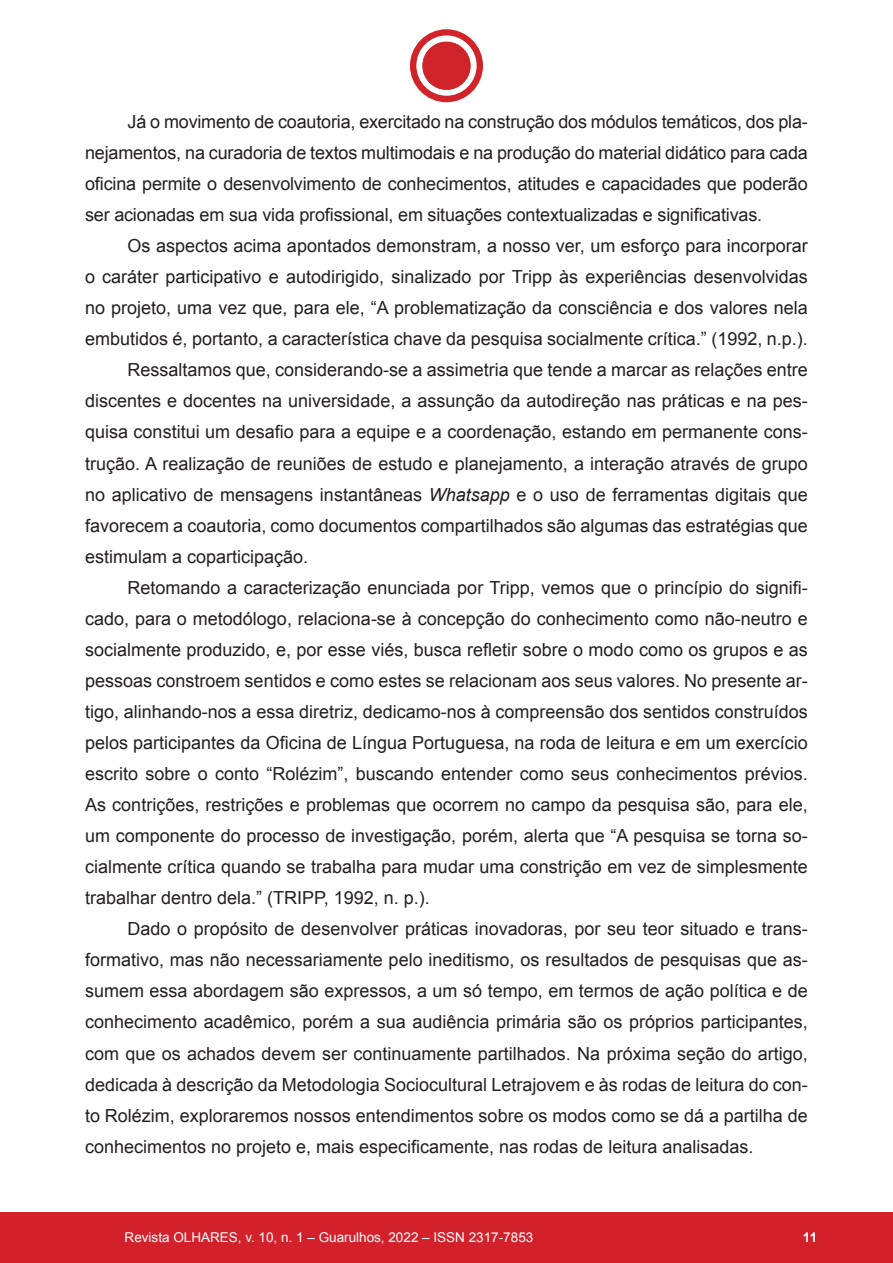
<style>
.page{position:relative;width:893px;height:1263px;background:#fff}
.page>*{position:absolute;margin:0;border:0;box-sizing:border-box;transform-origin:0 0}
._02_Texto{font:18px/31px "Arial";color:#231f20;text-align:justify}
.t1{font:13.5px "Arial";color:#fff}
.t2{font:700 13.5px "Arial";color:#fff}
.s1{font-style:italic}
</style>
<div class="page">
<div style="left:0;top:1212px;width:893px;height:51px;background:#d3212b"></div>
<div style="left:410px;top:29px;width:73px;height:73px;background:#d1232a;border-radius:50%"></div>
<svg style="left:416px;top:35px;width:61px;height:61px"></svg>
<div style="left:422px;top:42px;width:48px;height:48px;background:#d1232a;border-radius:50%"></div>
<p class="_02_Texto" style="left:85px;top:106px;width:724px;text-indent:43px">Já o movimento de coautoria, exercitado na construção dos módulos temáticos, dos pla&shy;nejamentos, na curadoria de textos multimodais e na produção do material didático para cada oficina permite o desenvolvimento de conhecimentos, atitudes e capacidades que poderão ser acionadas em sua vida profissional, em situações contextualizadas e significativas.</p>
<p class="_02_Texto" style="left:85px;top:230px;width:724px;text-indent:43px">Os aspectos acima apontados demonstram, a nosso ver, um esforço para incorporar o caráter participativo e autodirigido, sinalizado por Tripp às experiências desenvolvidas no projeto, uma vez que, para ele, “A problematização da consciência e dos valores nela embutidos é, portanto, a característica chave da pesquisa socialmente crítica.” (1992, n.p.).</p>
<p class="_02_Texto" style="left:85px;top:355px;width:724px;text-indent:43px">Ressaltamos que, considerando-se a assimetria que tende a marcar as relações entre discentes e docentes na universidade, a assunção da autodireção nas práticas e na pes&shy;quisa constitui um desafio para a equipe e a coordenação, estando em permanente cons&shy;trução. A realização de reuniões de estudo e planejamento, a interação através de grupo no aplicativo de mensagens instantâneas <span class="s1">Whatsapp</span> e o uso de ferramentas digitais que favorecem a coautoria, como documentos compartilhados são algumas das estratégias que estimulam a coparticipação.</p>
<p class="_02_Texto" style="left:85px;top:572px;width:724px;text-indent:43px">Retomando a caracterização enunciada por Tripp, vemos que o princípio do signifi&shy;cado, para o metodólogo, relaciona-se à concepção do conhecimento como não-neutro e socialmente produzido, e, por esse viés, busca refletir sobre o modo como os grupos e as pessoas constroem sentidos e como estes se relacionam aos seus valores. No presente ar&shy;tigo, alinhando-nos a essa diretriz, dedicamo-nos à compreensão dos sentidos construídos pelos participantes da Oficina de Língua Portuguesa, na roda de leitura e em um exercício escrito sobre o conto “Rolézim”, buscando entender como seus conhecimentos prévios.<br>As contrições, restrições e problemas que ocorrem no campo da pesquisa são, para ele, um componente do processo de investigação, porém, alerta que “A pesquisa se torna so&shy;cialmente crítica quando se trabalha para mudar uma constrição em vez de simplesmente trabalhar dentro dela.” (TRIPP, 1992, n. p.).</p>
<p class="_02_Texto" style="left:85px;top:914px;width:724px;text-indent:43px">Dado o propósito de desenvolver práticas inovadoras, por seu teor situado e trans&shy;formativo, mas não necessariamente pelo ineditismo, os resultados de pesquisas que as&shy;sumem essa abordagem são expressos, a um só tempo, em termos de ação política e de conhecimento acadêmico, porém a sua audiência primária são os próprios participantes, com que os achados devem ser continuamente partilhados. Na próxima seção do artigo, dedicada à descrição da Metodologia Sociocultural Letrajovem e às rodas de leitura do con&shy;to Rolézim, exploraremos nossos entendimentos sobre os modos como se dá a partilha de conhecimentos no projeto e, mais especificamente, nas rodas de leitura analisadas.</p>
<p class="t1" style="left:125px;top:1229px;width:410px">Revista OLHARES, v. 10, n. 1 – Guarulhos, 2022 – ISSN 2317-7853</p>
<p class="t2" style="left:803px;top:1228px;width:16px">11</p>
</div>
